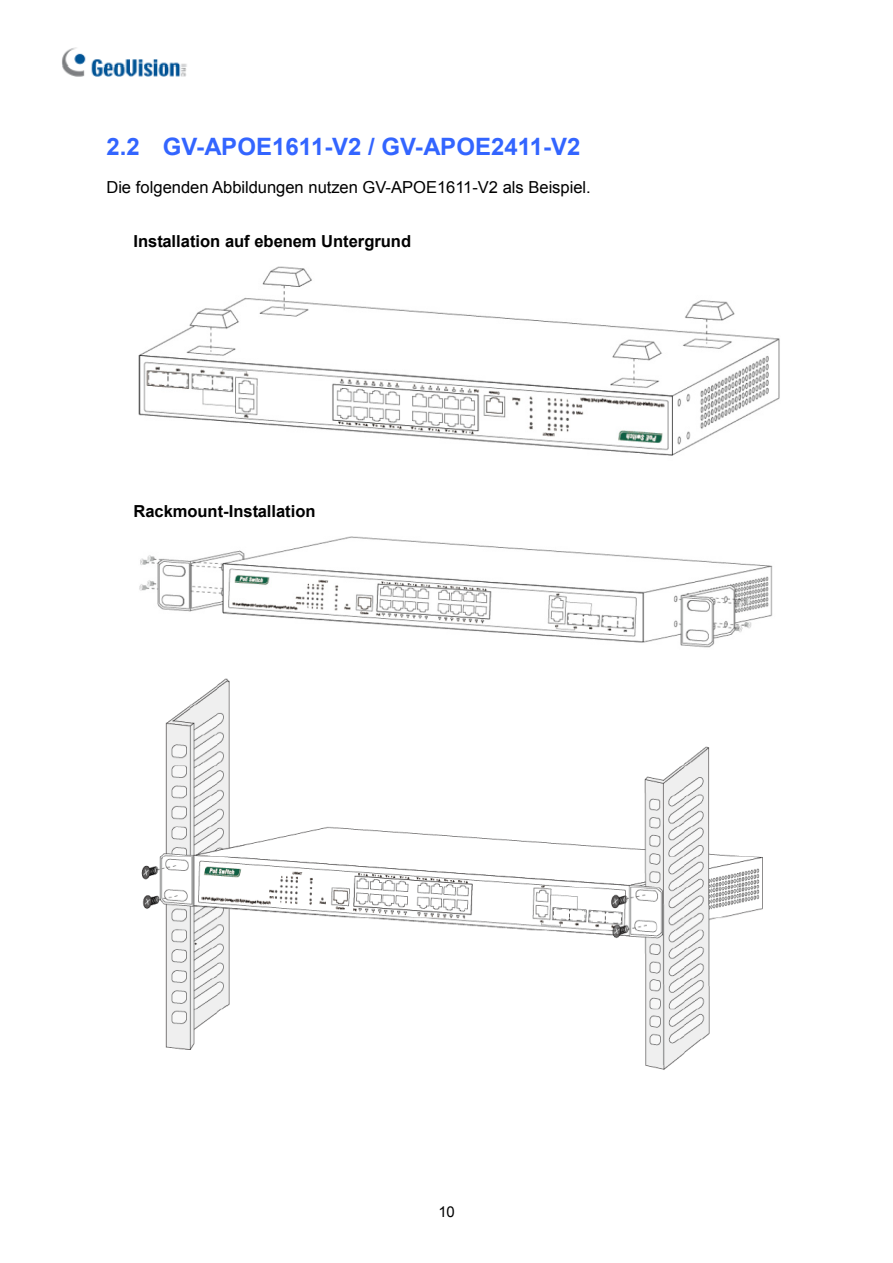
<style>
.page{position:relative;width:893px;height:1263px;background:#fff}
.page>*{position:absolute;margin:0;border:0;box-sizing:border-box;transform-origin:0 0}
.t1{font:700 24px "Arial";color:#3365ff}
.t2{font:16.5px "Arial";letter-spacing:-.005em;color:#000}
.t3{font:700 16.5px "Arial";color:#000}
.t4{font:15px "Arial";color:#000}
</style>
<div class="page">
<img style="left:62px;top:47px;width:125px;height:30px">
<img style="left:138px;top:266px;width:642px;height:190px">
<img style="left:139px;top:536px;width:634px;height:112px">
<img style="left:141px;top:678px;width:622px;height:392px">
<h1 class="t1" style="left:106px;top:133px;width:475px">2.2 GV-APOE1611-V2 / GV-APOE2411-V2</h1>
<p class="t2" style="left:106px;top:178px;width:486px">Die folgenden Abbildungen nutzen GV-APOE1611-V2 als Beispiel.</p>
<p class="t3" style="left:133px;top:232px;width:279px">Installation auf ebenem Untergrund</p>
<p class="t3" style="left:133px;top:502px;width:184px">Rackmount-Installation</p>
<p class="t4" style="left:438px;top:1203px;width:18px">10</p>
</div>
